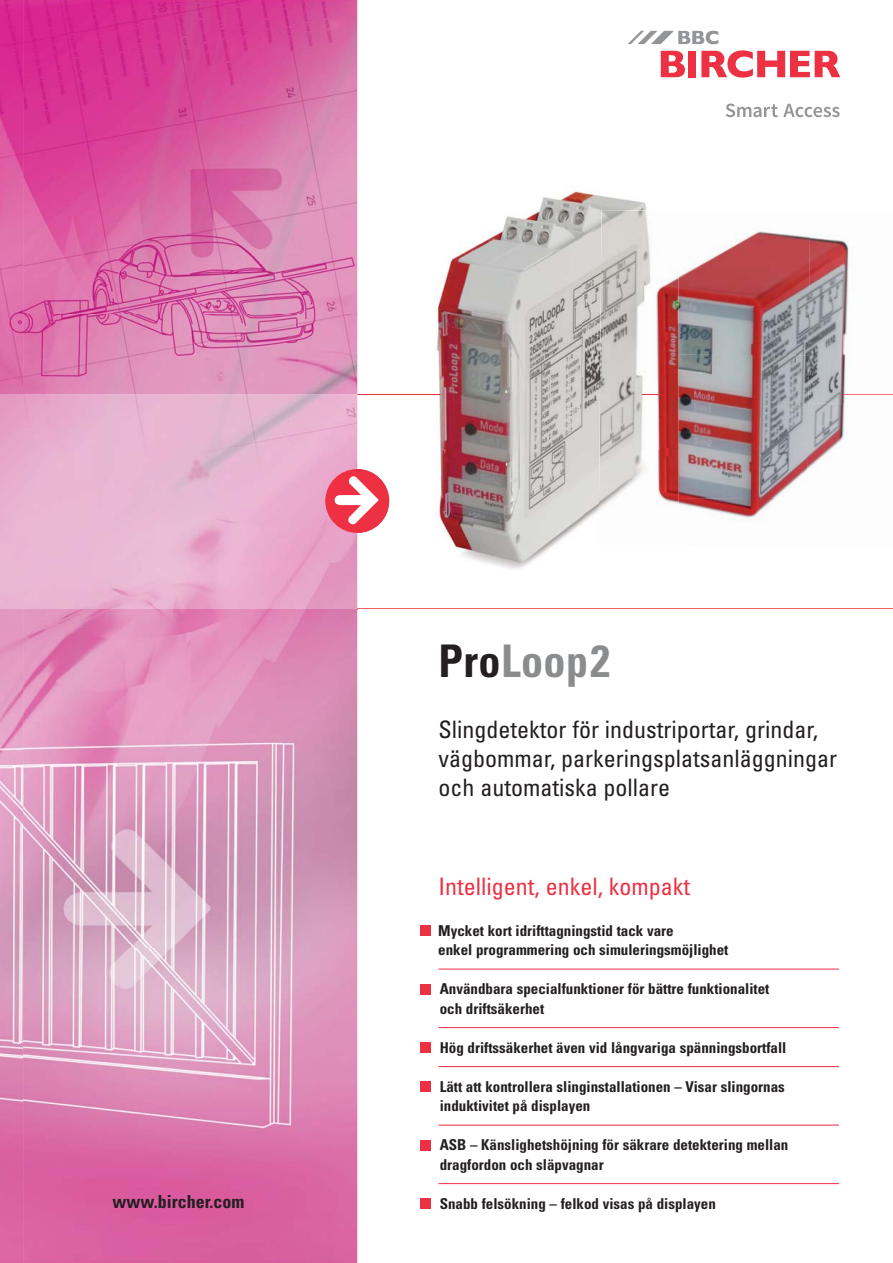
<style>
.page{position:relative;width:893px;height:1263px;background:#fff}
.page>*{position:absolute;margin:0;border:0;box-sizing:border-box;transform-origin:0 0}
.t1{font:700 condensed 45px "Univers";letter-spacing:.01em;color:#8a8c8e}
.t2{font:condensed 24px/28.8px "Univers";color:#231f20}
.t3{font:condensed 24px "Univers";color:#ee3043}
.t4{font:700 condensed 18px "Univers";color:#231f20}
.t5{font:700 condensed 15px/19.5px "Univers";color:#231f20}
.s1{color:#231f20}
</style>
<div class="page">
<hr style="left:357px;top:394px;width:84px;height:1px;background:#ee3043">
<hr style="left:357px;top:609px;width:536px;height:1px;background:#f1645e">
<img style="left:23px;top:0;width:334px;height:394px">
<img style="left:357px;top:420px;width:1px;height:49px">
<img style="left:310px;top:609px;width:47px;height:654px">
<img style="left:23px;top:609px;width:287px;height:654px">
<img style="left:0;top:0;width:23px;height:1263px">
<svg style="left:325px;top:469px;width:64px;height:64px"></svg>
<img style="left:436px;top:191px;width:146px;height:378px">
<img style="left:582px;top:192px;width:65px;height:41px">
<img style="left:582px;top:233px;width:17px;height:291px">
<img style="left:678px;top:231px;width:129px;height:123px">
<img style="left:807px;top:236px;width:42px;height:233px">
<img style="left:678px;top:354px;width:131px;height:165px">
<img style="left:842px;top:394px;width:51px;height:1px">
<img style="left:599px;top:210px;width:79px;height:300px">
<svg style="left:639px;top:394px;width:23px;height:1px"></svg>
<svg style="left:661px;top:51px;width:24px;height:26px"></svg>
<div style="left:688px;top:51px;width:8px;height:26px;background:#ee3043"></div>
<svg style="left:701px;top:50px;width:139px;height:28px"></svg>
<svg style="left:628px;top:31px;width:90px;height:13px"></svg>
<svg style="left:726px;top:103px;width:114px;height:14px"></svg>
<div style="left:420px;top:925px;width:11px;height:11px;background:#ee3043"></div>
<div style="left:420px;top:984px;width:11px;height:10px;background:#ee3043"></div>
<div style="left:420px;top:1042px;width:11px;height:11px;background:#ee3043"></div>
<div style="left:420px;top:1081px;width:11px;height:11px;background:#ee3043"></div>
<div style="left:420px;top:1140px;width:11px;height:10px;background:#ee3043"></div>
<div style="left:420px;top:1198px;width:11px;height:11px;background:#ee3043"></div>
<hr style="left:438px;top:969px;width:401px;height:1px;background:#ee3043">
<hr style="left:438px;top:1027px;width:401px;height:1px;background:#ee3043">
<hr style="left:438px;top:1066px;width:401px;height:1px;background:#ee3043">
<hr style="left:438px;top:1125px;width:401px;height:1px;background:#ee3043">
<hr style="left:438px;top:1183px;width:401px;height:1px;background:#ee3043">
<p class="t4" style="left:113px;top:1195px;width:134px">www.bircher.com</p>
<h1 class="t1" style="left:438px;top:644px;width:173px"><span class="s1">Pro</span>Loop2</h1>
<h2 class="t2" style="left:438px;top:717px;width:400px">Slingdetektor för industriportar, grindar, vägbommar, parkeringsplatsanläggningar och automatiska pollare</h2>
<h2 class="t3" style="left:438px;top:877px;width:253px">Intelligent, enkel, kompakt</h2>
<p class="t5" style="left:438px;top:922px;width:292px">Mycket kort idrifttagningstid tack vare<br>enkel programmering och simuleringsmöjlighet</p>
<p class="t5" style="left:440px;top:981px;width:331px">Användbara specialfunktioner för bättre funktionalitet och driftsäkerhet</p>
<p class="t5" style="left:440px;top:1039px;width:348px">Hög driftssäkerhet även vid långvariga spänningsbortfall</p>
<p class="t5" style="left:440px;top:1078px;width:347px">Lätt att kontrollera slinginstallationen – Visar slingornas induktivitet på displayen</p>
<p class="t5" style="left:440px;top:1137px;width:350px">ASB – Känslighetshöjning för säkrare detektering mellan dragfordon och släpvagnar</p>
<p class="t5" style="left:440px;top:1195px;width:278px">Snabb felsökning – felkod visas på displayen</p>
</div>
